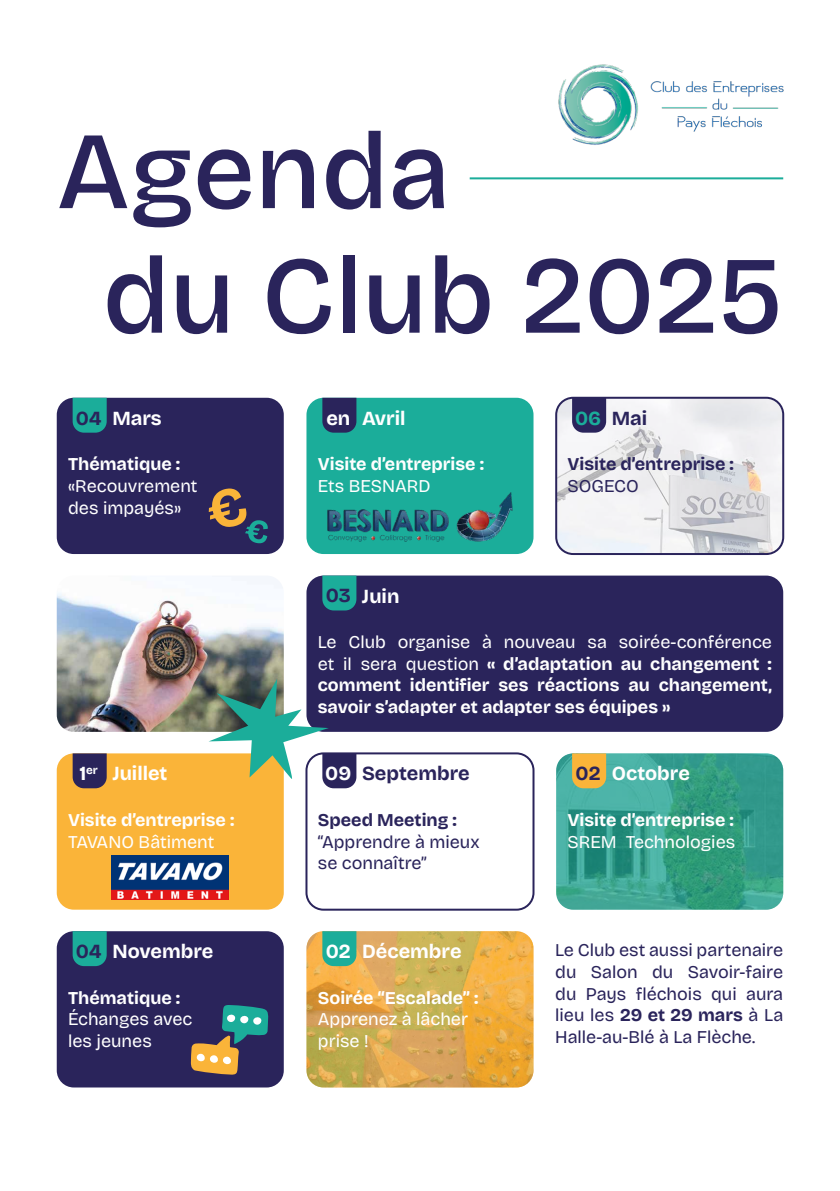
<style>
.page{position:relative;width:840px;height:1191px;background:#fff}
.page>*{position:absolute;margin:0;border:0;box-sizing:border-box;transform-origin:0 0}
.t1{font:500 110px/124.6px "Bricolage Grotesque 24 pt";color:#2a245b}
.t2{font:700 20px "Bricolage Grotesque 24 pt";color:#fff}
.t3{font:700 20px "Bricolage Grotesque 24 pt";color:#2a245b}
.t4{font:700 20px "Bricolage Grotesque 24 pt";color:#1bad9a}
.t5{font:700 18px/21.6px "Bricolage Grotesque 24 pt";color:#fff;text-align:justify}
.t6{font:18px/21.6px "Bricolage Grotesque 24 pt";color:#2a245b}
.t7{font:18px/21.6px "Bricolage Grotesque 24 pt";color:#fff}
.t8{font:700 18px "Bricolage Grotesque 24 pt";color:#2a245b}
.t9{font:700 11.6px "Bricolage Grotesque 24 pt";color:#fff}
.s1{font-weight:400}
.s2{font-size:20px}
.s3{font-weight:700}
</style>
<div class="page">
<hr style="left:469px;top:177px;width:313px;height:2px;background:#1bad9a">
<div style="left:57px;top:398px;width:226px;height:156px;background:#2a245b;border-radius:17px"></div>
<div style="left:306px;top:575px;width:476px;height:157px;background:#2a245b;border-radius:17px"></div>
<div style="left:57px;top:753px;width:226px;height:156px;background:#fab439;border-radius:17px"></div>
<div style="left:306px;top:398px;width:227px;height:156px;background:#1bad9a;border-radius:17px"></div>
<div style="left:305px;top:752px;width:229px;height:158px;border:2px solid #2a245b;border-radius:17px"></div>
<div style="left:57px;top:931px;width:226px;height:156px;background:#2a245b;border-radius:17px"></div>
<img style="left:558px;top:398px;width:224px;height:156px">
<div style="left:555px;top:397px;width:228px;height:158px;border:2px solid #2a245b;border-radius:17px"></div>
<img style="left:57px;top:576px;width:226px;height:156px">
<img style="left:556px;top:753px;width:226px;height:156px">
<img style="left:306px;top:931px;width:227px;height:156px">
<svg style="left:73px;top:398px;width:34px;height:35px"></svg>
<svg style="left:322px;top:575px;width:34px;height:35px"></svg>
<svg style="left:73px;top:753px;width:34px;height:35px"></svg>
<svg style="left:322px;top:398px;width:34px;height:35px"></svg>
<svg style="left:73px;top:931px;width:34px;height:35px"></svg>
<svg style="left:571px;top:398px;width:34px;height:35px"></svg>
<svg style="left:571px;top:753px;width:34px;height:35px"></svg>
<svg style="left:322px;top:931px;width:34px;height:35px"></svg>
<svg style="left:209px;top:488px;width:59px;height:55px"></svg>
<svg style="left:208px;top:679px;width:148px;height:109px"></svg>
<img style="left:327px;top:492px;width:186px;height:50px">
<img style="left:112px;top:855px;width:117px;height:44px">
<svg style="left:191px;top:1005px;width:78px;height:69px"></svg>
<img style="left:558px;top:64px;width:225px;height:81px">
<h1 class="t1" style="left:103px;top:103px;width:681px;text-indent:-46px">Agenda<br>du Club 2025</h1>
<p class="t3" style="left:76px;top:402px;width:27px">04</p>
<p class="t2" style="left:112px;top:402px;width:51px">Mars</p>
<p class="t2" style="left:326px;top:402px;width:25px">en</p>
<p class="t2" style="left:362px;top:402px;width:45px">Avril</p>
<p class="t4" style="left:574px;top:402px;width:28px">06</p>
<p class="t3" style="left:611px;top:402px;width:37px">Mai</p>
<p class="t5" style="left:68px;top:453px;width:113px">Thématique :</p>
<p class="t7" style="left:68px;top:474px;width:131px">«Recouvrement des impayés»</p>
<p class="t5" style="left:317px;top:453px;width:168px">Visite d’entreprise :</p>
<p class="t7" style="left:317px;top:474px;width:114px">Ets BESNARD</p>
<p class="t8" style="left:567px;top:450px;width:168px">Visite d’entreprise :</p>
<p class="t6" style="left:567px;top:474px;width:73px">SOGECO</p>
<p class="t3" style="left:325px;top:579px;width:27px">03</p>
<p class="t2" style="left:362px;top:580px;width:39px">Juin</p>
<p class="t5" style="left:317px;top:630px;width:455px"><span class="s1">Le Club organise à nouveau sa soirée-conférence et il sera question</span> « d’adaptation au changement : comment identifier ses réactions au changement, savoir s’adapter et adapter ses équipes »</p>
<p class="t9" style="left:79px;top:760px;width:20px"><span class="s2">1</span>er</p>
<p class="t2" style="left:112px;top:757px;width:57px">Juillet</p>
<p class="t2" style="left:325px;top:757px;width:28px">09</p>
<p class="t3" style="left:362px;top:757px;width:109px">Septembre</p>
<p class="t3" style="left:575px;top:757px;width:27px">02</p>
<p class="t2" style="left:611px;top:757px;width:79px">Octobre</p>
<p class="t5" style="left:68px;top:808px;width:168px">Visite d’entreprise :</p>
<p class="t7" style="left:68px;top:829px;width:148px">TAVANO Bâtiment</p>
<p class="t8" style="left:317px;top:805px;width:140px">Speed Meeting :</p>
<p class="t6" style="left:317px;top:829px;width:163px">“Apprendre à mieux se connaître”</p>
<p class="t5" style="left:567px;top:808px;width:168px">Visite d’entreprise :</p>
<p class="t7" style="left:567px;top:829px;width:169px">SREM Technologies</p>
<p class="t3" style="left:76px;top:935px;width:27px">04</p>
<p class="t2" style="left:112px;top:935px;width:102px">Novembre</p>
<p class="t5" style="left:68px;top:986px;width:113px">Thématique :</p>
<p class="t7" style="left:68px;top:1007px;width:126px">Échanges avec les jeunes</p>
<p class="t2" style="left:326px;top:935px;width:27px">02</p>
<p class="t2" style="left:362px;top:935px;width:101px">Décembre</p>
<p class="t5" style="left:317px;top:986px;width:162px">Soirée “Escalade” :</p>
<p class="t7" style="left:317px;top:1007px;width:152px">Apprenez à lâcher prise !</p>
<p class="t6" style="left:555px;top:938px;width:229px;text-align:justify">Le Club est aussi partenaire du Salon du Savoir-faire du Pays fléchois qui aura lieu les <span class="s3">29 et 29 mars</span> à La Halle-au-Blé à La Flèche.</p>
</div>
